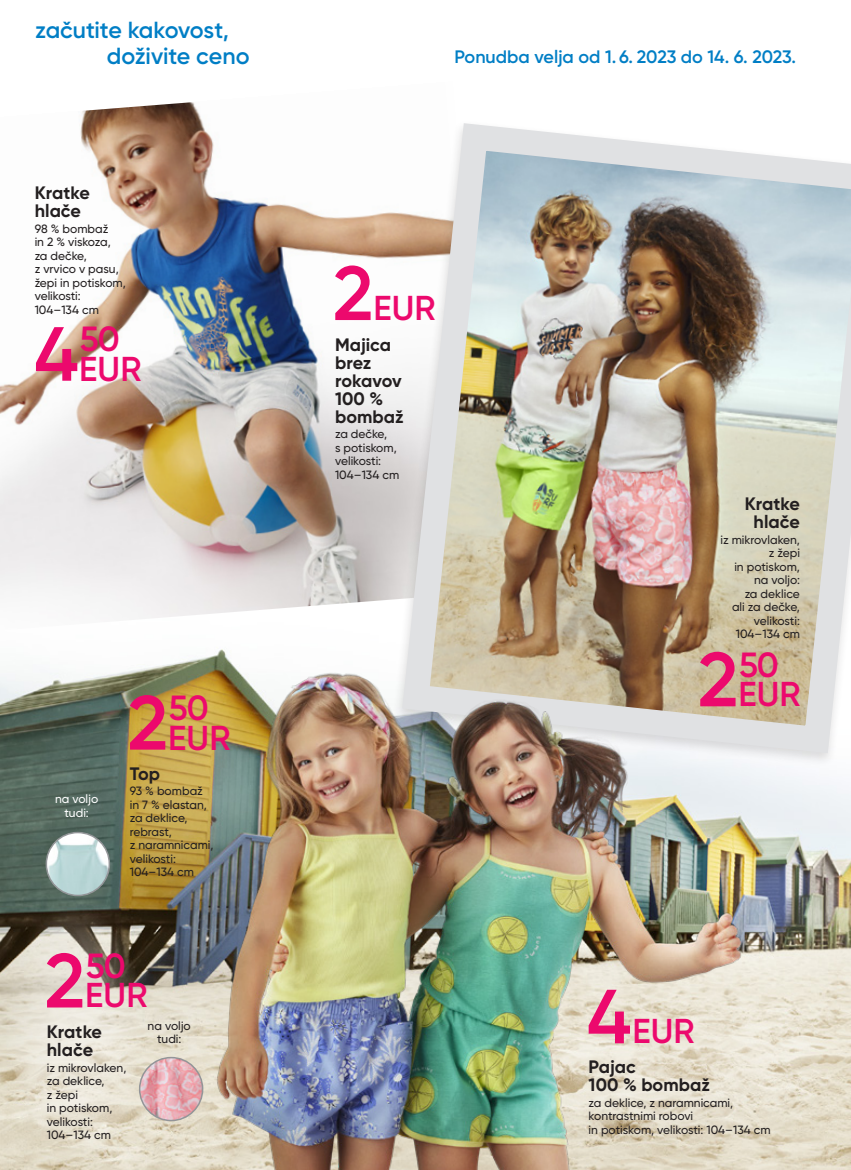
<style>
.page{position:relative;width:851px;height:1170px;background:#fff}
.page>*{position:absolute;margin:0;border:0;box-sizing:border-box;transform-origin:0 0}
.t1{font:600 34.95px "Gilroy";letter-spacing:-.035em;color:#ec096d}
.t2{font:600 34.5px "Gilroy";letter-spacing:.005em;color:#ec096d}
.t3{font:600 23.25px/26.2px "Gilroy";letter-spacing:-.005em;color:#007ec5}
.t4{font:700 18px/18px "Gilroy";color:#231f20}
.t5{font:600 18px "Gilroy";color:#007ec5}
.t6{font:500 12px/13.5px "Gilroy";color:#231f20}
.t7{font:500 12px/13.5px "Gilroy";color:#fff;text-align:center}
.s1{font-size:76.5px}
</style>
<div class="page">
<img style="left:0;top:102px;width:388px;height:511px">
<img style="left:388px;top:123px;width:462px;height:490px">
<img style="left:837px;top:487px;width:13px;height:126px">
<img style="left:15px;top:613px;width:835px;height:556px">
<svg style="left:5px;top:904px;width:140px;height:263px;background:#d3cdbf"></svg>
<svg style="left:522px;top:979px;width:318px;height:170px;background:#dfdccb"></svg>
<svg style="left:111px;top:646px;width:140px;height:264px;background:#a9995b"></svg>
<img style="left:140px;top:1057px;width:62px;height:63px;border-radius:31px">
<div style="left:139px;top:1056px;width:64px;height:65px;border:2px solid #939598;border-radius:50%"></div>
<img style="left:46px;top:832px;width:63px;height:63px;border-radius:31px">
<div style="left:46px;top:831px;width:64px;height:65px;border:2px solid #939598;border-radius:50%"></div>
<h3 class="t3" style="left:107px;top:17px;width:144px;text-indent:-72px">začutite kakovost, doživite ceno</h3>
<h3 class="t4" style="left:35px;top:183px;width:57px">Kratke hlače</h3>
<p class="t6" style="left:35px;top:221px;width:93px">98 % bombaž<br>in 2 % viskoza, za dečke,<br>z vrvico v pasu, žepi in potiskom, velikosti:<br>104–134 cm</p>
<h1 class="t1" style="left:34px;top:317px;width:87px"><span class="s1">4</span> 50</h1>
<h2 class="t2" style="left:79px;top:347px;width:64px">EUR</h2>
<p class="t7" style="left:55px;top:792px;width:45px">na voljo tudi:</p>
<h1 class="t1" style="left:128px;top:686px;width:83px"><span class="s1">2</span> 50</h1>
<h2 class="t2" style="left:168px;top:716px;width:64px">EUR</h2>
<h3 class="t4" style="left:130px;top:764px;width:32px">Top</h3>
<p class="t6" style="left:130px;top:784px;width:85px">93 % bombaž in 7 % elastan, za deklice, rebrast,<br>z naramnicami, velikosti:<br>104–134 cm</p>
<h1 class="t1" style="left:45px;top:943px;width:83px"><span class="s1">2</span> 50</h1>
<h2 class="t2" style="left:85px;top:973px;width:64px">EUR</h2>
<h3 class="t4" style="left:47px;top:1022px;width:57px">Kratke hlače</h3>
<p class="t6" style="left:47px;top:1060px;width:81px">iz mikrovlaken, za deklice,<br>z žepi<br>in potiskom, velikosti:<br>104–134 cm</p>
<p class="t6" style="left:148px;top:1018px;width:45px;text-align:center">na voljo tudi:</p>
<h3 class="t5" style="left:454px;top:45px;width:343px">Ponudba velja od 1. 6. 2023 do 14. 6. 2023.</h3>
<h2 class="t2" style="left:333px;top:286px;width:104px"><span class="s1">2</span>EUR</h2>
<h3 class="t4" style="left:335px;top:335px;width:70px">Majica brez rokavov<br>100 % bombaž</h3>
<p class="t6" style="left:335px;top:427px;width:66px">za dečke,<br>s potiskom, velikosti:<br>104–134 cm</p>
<h3 class="t4" style="left:744px;top:494px;width:57px;text-align:center">Kratke hlače</h3>
<p class="t6" style="left:720px;top:532px;width:81px;text-align:right">iz mikrovlaken, z žepi<br>in potiskom, na voljo:<br>za deklice<br>ali za dečke, velikosti:<br>104–134 cm</p>
<h1 class="t1" style="left:697px;top:642px;width:83px"><span class="s1">2</span> 50</h1>
<h2 class="t2" style="left:738px;top:672px;width:64px">EUR</h2>
<h2 class="t2" style="left:586px;top:1009px;width:109px"><span class="s1">4</span>EUR</h2>
<h3 class="t4" style="left:588px;top:1057px;width:123px">Pajac<br>100 % bombaž</h3>
<p class="t6" style="left:588px;top:1095px;width:183px">za deklice, z naramnicami, kontrastnimi robovi<br>in potiskom, velikosti: 104–134 cm</p>
</div>
